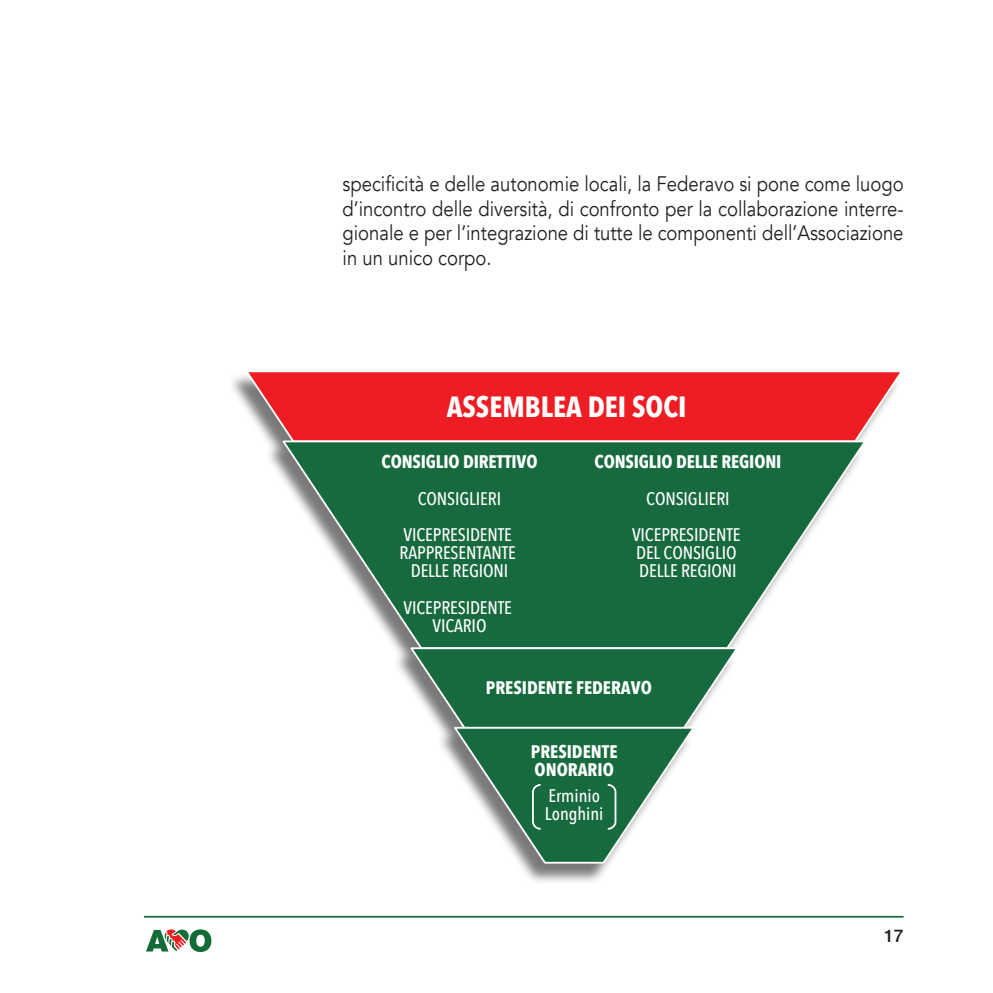
<style>
.page{position:relative;width:993px;height:993px;background:#fff}
.page>*{position:absolute;margin:0;border:0;box-sizing:border-box;transform-origin:0 0}
.t1{font:700 29.05px "Avenir Next Condensed";color:#fff}
.t2{font:21px/24.5px "Avenir";color:#231f20;text-align:justify;scale:.88 1}
.t3{font:500 18.2px/18.2px "Avenir Next Condensed";letter-spacing:-.005em;color:#fff;text-align:center}
.t4{font:700 18.2px/18.2px "Avenir Next Condensed";letter-spacing:-.005em;color:#fff}
.t5{font:500 17.5px "Helvetica Neue LT Std";color:#231f20}
</style>
<div class="page">
<hr style="left:144px;top:915px;width:759px;height:2px;background:#156a3d">
<svg style="left:146px;top:929px;width:65px;height:23px"></svg>
<div style="left:227px;top:372px;width:674px;height:512px;background:#231f20;opacity:.6"></div>
<div style="left:245px;top:369px;width:658px;height:495px;background:#fff"></div>
<svg style="left:245px;top:372px;width:655px;height:71px;background:#ec2c31"></svg>
<svg style="left:280px;top:439px;width:587px;height:210px"></svg>
<svg style="left:408px;top:645px;width:331px;height:219px"></svg>
<p class="t2" style="left:342px;top:172px;width:639px">specificità e delle autonomie locali, la Federavo si pone come luogo d’incontro delle diversità, di confronto per la collaborazione interre&shy;gionale e per l’integrazione di tutte le componenti dell’Associazione in un unico corpo.</p>
<h1 class="t1" style="left:446px;top:388px;width:241px">ASSEMBLEA DEI SOCI</h1>
<p class="t4" style="left:381px;top:452px;width:157px">CONSIGLIO DIRETTIVO</p>
<p class="t3" style="left:403px;top:480px;width:110px;line-height:36.4px">CONSIGLIERI<br>VICEPRESIDENTE</p>
<p class="t3" style="left:399px;top:543px;width:118px">RAPPRESENTANTE<br>DELLE REGIONI</p>
<p class="t3" style="left:403px;top:598px;width:110px">VICEPRESIDENTE<br>VICARIO</p>
<p class="t4" style="left:594px;top:452px;width:188px">CONSIGLIO DELLE REGIONI</p>
<p class="t3" style="left:632px;top:480px;width:110px;line-height:36.4px">CONSIGLIERI<br>VICEPRESIDENTE</p>
<p class="t3" style="left:636px;top:543px;width:102px;text-align:left">DEL CONSIGLIO<br>DELLE REGIONI</p>
<p class="t4" style="left:485px;top:678px;width:167px">PRESIDENTE FEDERAVO</p>
<p class="t4" style="left:530px;top:741px;width:88px">PRESIDENTE<br>ONORARIO</p>
<p class="t3" style="left:544px;top:786px;width:60px;text-align:left">Erminio<br>Longhini</p>
<p class="t5" style="left:883px;top:925px;width:21px">17</p>
</div>
